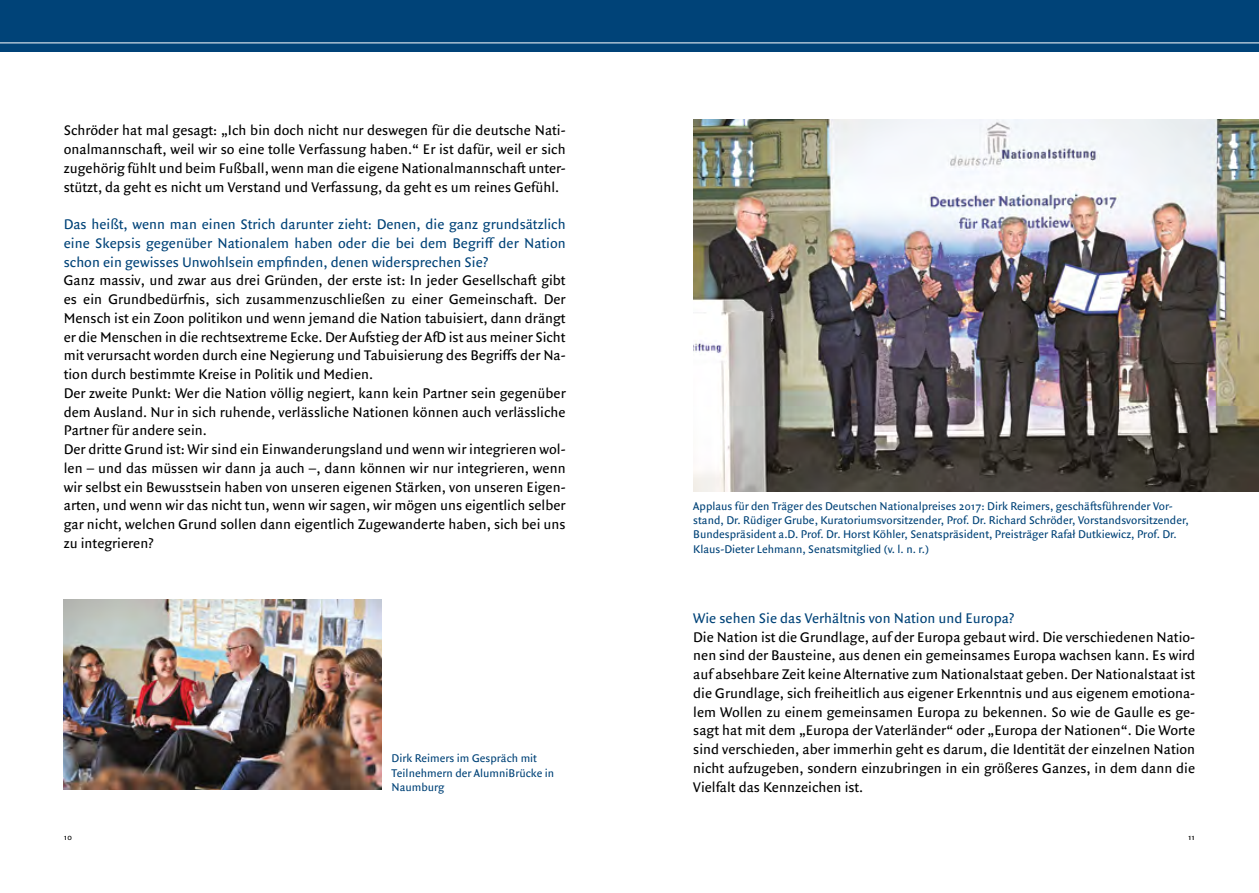
<style>
.page{position:relative;width:1259px;height:893px;background:#fff}
.page>*{position:absolute;margin:0;border:0;box-sizing:border-box;transform-origin:0 0}
.t1{font:15px/18.8px "Quadraat Sans";color:#000;text-align:justify}
.t2{font:15px/18.8px "Quadraat Sans";color:#004378;text-align:justify}
.t3{font:12px/14.4px "Quadraat Sans";color:#004378}
.t4{font:9px "Quadraat Sans";color:#000}
</style>
<div class="page">
<div style="left:0;top:0;width:1259px;height:51px;background:#004378"></div>
<hr style="left:0;top:43px;width:1259px;height:1px;background:#fff">
<img style="left:693px;top:119px;width:566px;height:373px">
<img style="left:64px;top:600px;width:318px;height:190px">
<p class="t1" style="left:64px;top:121px;width:503px">Schröder hat mal gesagt: „Ich bin doch nicht nur deswegen für die deutsche Nati&shy;onalmannschaft, weil wir so eine tolle Verfassung haben.“ Er ist dafür, weil er sich zugehörig fühlt und beim Fußball, wenn man die eigene Nationalmannschaft unter&shy;stützt, da geht es nicht um Verstand und Verfassung, da geht es um reines Gefühl.</p>
<p class="t2" style="left:64px;top:215px;width:503px">Das heißt, wenn man einen Strich darunter zieht: Denen, die ganz grundsätzlich eine Skepsis gegenüber Nationalem haben oder die bei dem Begriff der Nation schon ein gewisses Unwohlsein empfinden, denen widersprechen Sie?</p>
<p class="t1" style="left:64px;top:271px;width:503px;text-align:left">Ganz massiv, und zwar aus drei Gründen, der erste ist: In jeder Gesellschaft gibt es ein Grundbedürfnis, sich zusammenzuschließen zu einer Gemeinschaft. Der Mensch ist ein Zoon politikon und wenn jemand die Nation tabuisiert, dann drängt er die Menschen in die rechtsextreme Ecke. Der Aufstieg der AfD ist aus meiner Sicht mit verursacht worden durch eine Negierung und Tabuisierung des Begriffs der Na&shy;tion durch bestimmte Kreise in Politik und Medien.<br>Der zweite Punkt: Wer die Nation völlig negiert, kann kein Partner sein gegenüber dem Ausland. Nur in sich ruhende, verlässliche Nationen können auch verlässliche Partner für andere sein.<br>Der dritte Grund ist: Wir sind ein Einwanderungsland und wenn wir integrieren wol&shy;len – und das müssen wir dann ja auch –, dann können wir nur integrieren, wenn wir selbst ein Bewusstsein haben von unseren eigenen Stärken, von unseren Eigen&shy;arten, und wenn wir das nicht tun, wenn wir sagen, wir mögen uns eigentlich selber gar nicht, welchen Grund sollen dann eigentlich Zugewanderte haben, sich bei uns zu integrieren?</p>
<p class="t3" style="left:392px;top:752px;width:164px">Dirk Reimers im Gespräch mit<br>Teilnehmern der AlumniBrücke in<br>Naumburg</p>
<p class="t3" style="left:693px;top:499px;width:497px">Applaus für den Träger des Deutschen Nationalpreises 2017: Dirk Reimers, geschäftsführender Vor&shy;stand, Dr. Rüdiger Grube, Kuratoriumsvorsitzender, Prof. Dr. Richard Schröder, Vorstandsvorsitzender, Bundespräsident a.D. Prof. Dr. Horst Köhler, Senatspräsident, Preisträger Rafał Dutkiewicz, Prof. Dr.<br>Klaus-Dieter Lehmann, Senatsmitglied (v. l. n. r.)</p>
<p class="t2" style="left:693px;top:609px;width:323px">Wie sehen Sie das Verhältnis von Nation und Europa?</p>
<p class="t1" style="left:693px;top:628px;width:503px">Die Nation ist die Grundlage, auf der Europa gebaut wird. Die verschiedenen Natio&shy;nen sind der Bausteine, aus denen ein gemeinsames Europa wachsen kann. Es wird auf absehbare Zeit keine Alternative zum Nationalstaat geben. Der Nationalstaat ist die Grundlage, sich freiheitlich aus eigener Erkenntnis und aus eigenem emotiona&shy;lem Wollen zu einem gemeinsamen Europa zu bekennen. So wie de Gaulle es ge&shy;sagt hat mit dem „Europa der Vaterländer“ oder „Europa der Nationen“. Die Worte sind verschieden, aber immerhin geht es darum, die Identität der einzelnen Nation nicht aufzugeben, sondern einzubringen in ein größeres Ganzes, in dem dann die Vielfalt das Kennzeichen ist.</p>
<p class="t4" style="left:64px;top:832px;width:10px">10</p>
<p class="t4" style="left:1188px;top:832px;width:9px">11</p>
</div>
